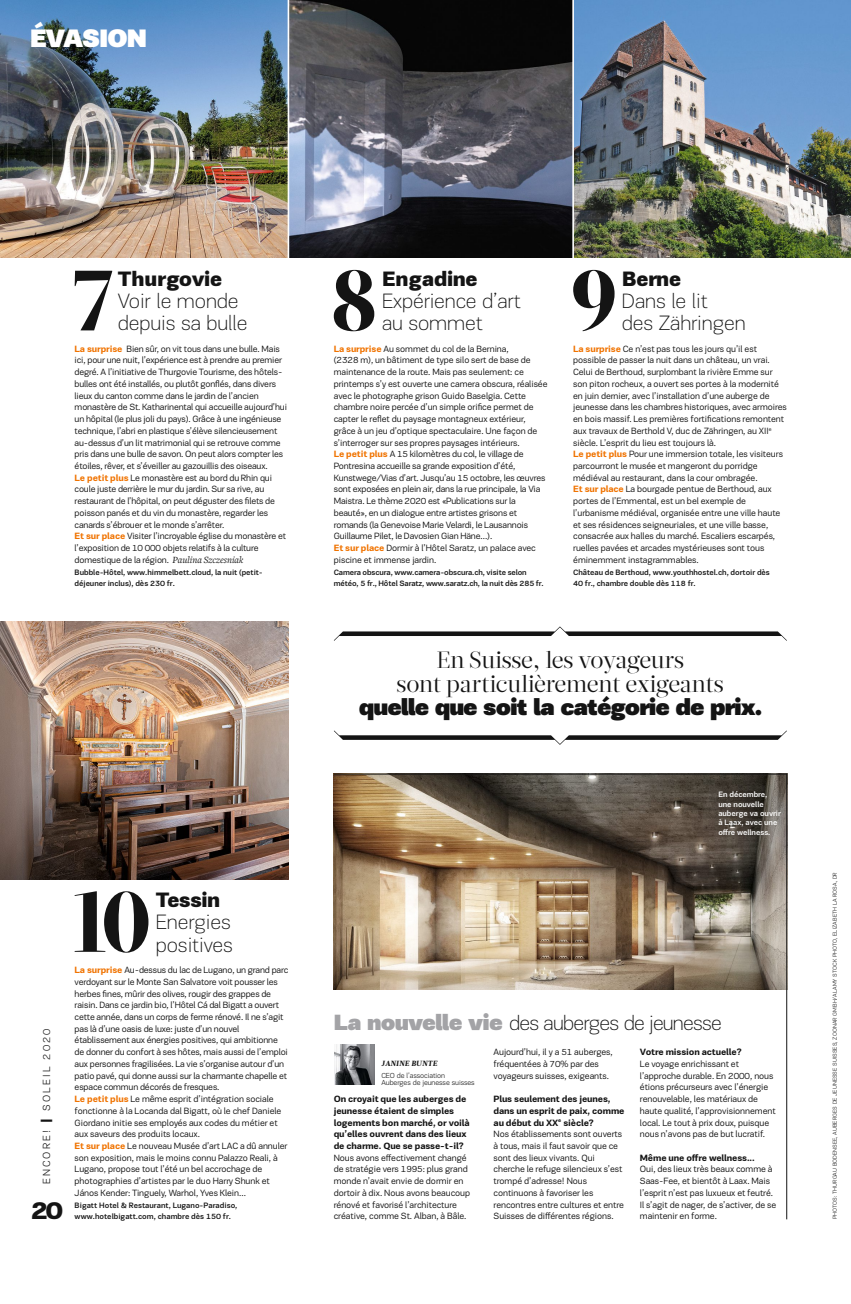
<style>
.page{position:relative;width:851px;height:1304px;background:#fff}
.page>*{position:absolute;margin:0;border:0;box-sizing:border-box;transform-origin:0 0}
.t1{font:900 85.3px "Glosa Display";color:#141414}
.t2{font:900 25.6px "PF Encore Sans Pro";letter-spacing:-.045em;color:#fff}
.t3{font:900 25.6px "PF Encore Sans Pro";color:#141414}
.t4{font:23.5px/23.5px "Glosa Display";letter-spacing:-.015em;color:#141414;text-align:center}
.t5{font:900 23.5px "PF Encore Sans Pro";letter-spacing:-.04em;color:#141414}
.t6{font:100 21.3px/22.4px "PF Encore Sans Pro";letter-spacing:-.005em;color:#141414}
.t7{font:100 21.3px "PF Encore Sans Pro";letter-spacing:-.035em;color:#141414}
.t8{font:900 21.3px "PF Encore Sans Pro";letter-spacing:-.035em;color:#141414}
.t9{font:300 10.7px "PF Encore Sans Pro";letter-spacing:.2em;color:#141414}
.t10{font:9.3px/11.7px "PF Encore Sans Pro";letter-spacing:-.005em;color:#141414}
.t11{font:700 9.3px/11.7px "PF Encore Sans Pro";letter-spacing:-.015em;color:#141414}
.t12{font:500 8px/11.7px "PF Encore Sans Pro";letter-spacing:-.005em;color:#141414}
.t13{font:500 8px/9.4px "PF Encore Sans Pro";letter-spacing:-.005em;color:#fff}
.t14{font:300 7.5px/7px "PF Encore Sans Pro";letter-spacing:-.01em;color:#141414}
.t15{font:italic 900 7.5px "Glosa";letter-spacing:.035em;color:#141414}
.t16{font:300 5.9px "PF Encore Sans Pro";letter-spacing:.015em;color:#141414}
.s1{font-weight:700;color:#f07300}
.s2{font-family:"Freight Text Pro";font-style:italic;font-size:9.9px}
.s3{font-weight:900;font-size:13.9px}
.s4{font-weight:900;font-size:22.4px;color:#a3a3a6}
.s5{font-weight:700}
</style>
<div class="page">
<img style="left:0;top:0;width:287px;height:258px">
<svg style="left:289px;top:0;width:283px;height:258px;background:#464851"></svg>
<img style="left:574px;top:0;width:276px;height:258px">
<svg style="left:334px;top:626px;width:452px;height:15px"></svg>
<svg style="left:334px;top:730px;width:452px;height:15px"></svg>
<img style="left:0;top:621px;width:288px;height:258px">
<img style="left:334px;top:775px;width:452px;height:215px">
<hr style="left:334px;top:774px;width:452px;height:1px;background:#141414">
<hr style="left:786px;top:774px;width:1px;height:445px;background:#141414">
<img style="left:334px;top:1044px;width:41px;height:41px">
<h2 class="t2" style="left:30px;top:21px;width:118px">ÉVASION</h2>
<h1 class="t1" style="left:72px;top:245px;width:43px">7</h1>
<h3 class="t8" style="left:118px;top:265px;width:106px">Thurgovie</h3>
<h3 class="t6" style="left:118px;top:290px;width:131px">Voir le monde depuis sa bulle</h3>
<p class="t10" style="left:75px;top:344px;width:214px"><span class="s1">La surprise</span> Bien sûr, on vit tous dans une bulle. Mais ici, pour une nuit, l’expérience est à prendre au premier degré. A l’initiative de Thurgovie Tourisme, des hôtels&shy;bulles ont été installés, ou plutôt gonflés, dans divers lieux du canton comme dans le jardin de l’ancien monastère de St. Katharinental qui accueille aujourd’hui un hôpital (le plus joli du pays). Grâce à une ingénieuse technique, l’abri en plastique s’élève silencieusement au-dessus d’un lit matrimonial qui se retrouve comme pris dans une bulle de savon. On peut alors compter les étoiles, rêver, et s’éveiller au gazouillis des oiseaux.<br><span class="s1">Le petit plus</span> Le monastère est au bord du Rhin qui coule juste derrière le mur du jardin. Sur sa rive, au restaurant de l’hôpital, on peut déguster des filets de poisson panés et du vin du monastère, regarder les canards s’ébrouer et le monde s’arrêter.<br><span class="s1">Et sur place</span> Visiter l’incroyable église du monastère et l’exposition de 10 000 objets relatifs à la culture domestique de la région. <span class="s2">Paulina Szczesniak</span></p>
<p class="t12" style="left:75px;top:566px;width:190px">Bubble-Hôtel, www.himmelbett.cloud, la nuit (petit&shy;déjeuner inclus), dès 230 fr.</p>
<p class="t9" style="left:40px;top:1184px;width:157px;rotate:-90deg">ENCORE! <span class="s3">|</span> SOLEIL 2020</p>
<h2 class="t3" style="left:30px;top:1194px;width:35px">20</h2>
<h1 class="t1" style="left:72px;top:866px;width:81px">10</h1>
<h3 class="t8" style="left:156px;top:886px;width:66px">Tessin</h3>
<h3 class="t6" style="left:156px;top:911px;width:79px">Energies positives</h3>
<p class="t10" style="left:75px;top:965px;width:215px"><span class="s1">La surprise</span> Au-dessus du lac de Lugano, un grand parc verdoyant sur le Monte San Salvatore voit pousser les herbes fines, mûrir des olives, rougir des grappes de raisin. Dans ce jardin bio, l’Hôtel Cá dal Bigatt a ouvert cette année, dans un corps de ferme rénové. Il ne s’agit pas là d’une oasis de luxe: juste d’un nouvel établissement aux énergies positives, qui ambitionne de donner du confort à ses hôtes, mais aussi de l’emploi aux personnes fragilisées. La vie s’organise autour d’un patio pavé, qui donne aussi sur la charmante chapelle et espace commun décorés de fresques.<br><span class="s1">Le petit plus</span> Le même esprit d’intégration sociale fonctionne à la Locanda dal Bigatt, où le chef Daniele Giordano initie ses employés aux codes du métier et aux saveurs des produits locaux.<br><span class="s1">Et sur place</span> Le nouveau Musée d’art LAC a dû annuler son exposition, mais le moins connu Palazzo Reali, à Lugano, propose tout l’été un bel accrochage de photographies d’artistes par le duo Harry Shunk et János Kender: Tinguely, Warhol, Yves Klein…</p>
<p class="t12" style="left:75px;top:1199px;width:164px">Bigatt Hotel &amp; Restaurant, Lugano-Paradiso, www.hotelbigatt.com, chambre dès 150 fr.</p>
<h1 class="t1" style="left:330px;top:245px;width:50px">8</h1>
<h3 class="t8" style="left:382px;top:265px;width:97px">Engadine</h3>
<h3 class="t6" style="left:382px;top:290px;width:140px">Expérience d’art au sommet</h3>
<p class="t10" style="left:334px;top:344px;width:215px"><span class="s1">La surprise</span> Au sommet du col de la Bernina,<br>(2328 m), un bâtiment de type silo sert de base de maintenance de la route. Mais pas seulement: ce printemps s’y est ouverte une camera obscura, réalisée avec le photographe grison Guido Baselgia. Cette chambre noire percée d’un simple orifice permet de capter le reflet du paysage montagneux extérieur, grâce à un jeu d’optique spectaculaire. Une façon de s’interroger sur ses propres paysages intérieurs.<br><span class="s1">Le petit plus</span> A 15 kilomètres du col, le village de Pontresina accueille sa grande exposition d’été, Kunstwege/Vias d’art. Jusqu’au 15 octobre, les œuvres sont exposées en plein air, dans la rue principale, la Via Maistra. Le thème 2020 est «Publications sur la beauté», en un dialogue entre artistes grisons et romands (la Genevoise Marie Velardi, le Lausannois Guillaume Pilet, le Davosien Gian Häne…).<br><span class="s1">Et sur place</span> Dormir à l’Hôtel Saratz, un palace avec piscine et immense jardin.</p>
<p class="t12" style="left:334px;top:566px;width:211px">Camera obscura, www.camera-obscura.ch, visite selon météo, 5 fr., Hôtel Saratz, www.saratz.ch, la nuit dès 285 fr.</p>
<h1 class="t1" style="left:569px;top:245px;width:50px">9</h1>
<h3 class="t8" style="left:621px;top:265px;width:61px">Berne</h3>
<h3 class="t6" style="left:621px;top:290px;width:125px">Dans le lit<br>des Zähringen</h3>
<p class="t10" style="left:573px;top:344px;width:215px"><span class="s1">La surprise</span> Ce n’est pas tous les jours qu’il est possible de passer la nuit dans un château, un vrai.<br>Celui de Berthoud, surplombant la rivière Emme sur son piton rocheux, a ouvert ses portes à la modernité en juin dernier, avec l’installation d’une auberge de jeunesse dans les chambres historiques, avec armoires en bois massif. Les premières fortifications remontent aux travaux de Berthold V, duc de Zähringen, au XII<sup>e </sup>siècle. L’esprit du lieu est toujours là.<br><span class="s1">Le petit plus</span> Pour une immersion totale, les visiteurs parcourront le musée et mangeront du porridge médiéval au restaurant, dans la cour ombragée.<br><span class="s1">Et sur place</span> La bourgade pentue de Berthoud, aux portes de l’Emmental, est un bel exemple de l’urbanisme médiéval, organisée entre une ville haute et ses résidences seigneuriales, et une ville basse, consacrée aux halles du marché. Escaliers escarpés, ruelles pavées et arcades mystérieuses sont tous éminemment instagrammables.</p>
<p class="t12" style="left:573px;top:566px;width:198px">Château de Berthoud, www.youthhostel.ch, dortoir dès<br>40 fr., chambre double dès 118 fr.</p>
<h3 class="t4" style="left:396px;top:649px;width:329px">En Suisse, les voyageurs<br>sont particulièrement exigeants</h3>
<h3 class="t5" style="left:358px;top:691px;width:405px">quelle que soit la catégorie de prix.</h3>
<p class="t13" style="left:718px;top:790px;width:64px">En décembre, une nouvelle auberge va ouvrir à Laax, avec une offre wellness.</p>
<h3 class="t7" style="left:334px;top:1011px;width:389px"><span class="s4">La nouvelle vie</span> des auberges de jeunesse</h3>
<p class="t15" style="left:381px;top:1058px;width:57px">JANINE BUNTE</p>
<p class="t14" style="left:381px;top:1072px;width:95px">CEO de l’association<br>Auberges de jeunesse suisses</p>
<p class="t11" style="left:334px;top:1093px;width:137px">On croyait que les auberges de jeunesse étaient de simples logements bon marché, or voilà qu’elles ouvrent dans des lieux de charme. Que se passe-t-il?</p>
<p class="t10" style="left:334px;top:1153px;width:138px">Nous avons effectivement changé de stratégie vers 1995: plus grand monde n’avait envie de dormir en dortoir à dix. Nous avons beaucoup rénové et favorisé l’architecture créative, comme St. Alban, à Bâle.</p>
<p class="t10" style="left:493px;top:1047px;width:121px">Aujourd’hui, il y a 51 auberges, fréquentées à 70% par des voyageurs suisses, exigeants.</p>
<p class="t10" style="left:493px;top:1094px;width:132px"><span class="s5">Plus seulement des jeunes, dans un esprit de paix, comme au début du XX</span><sup>e</sup> <span class="s5">siècle?<br></span>Nos établissements sont ouverts à tous, mais il faut savoir que ce sont des lieux vivants. Qui cherche le refuge silencieux s’est trompé d’adresse! Nous continuons à favoriser les rencontres entre cultures et entre<br>Suisses de différentes régions.</p>
<p class="t11" style="left:639px;top:1046px;width:103px">Votre mission actuelle?</p>
<p class="t10" style="left:639px;top:1059px;width:137px">Le voyage enrichissant et l’approche durable. En 2000, nous étions précurseurs avec l’énergie renouvelable, les matériaux de haute qualité, l’approvisionnement local. Le tout à prix doux, puisque nous n’avons pas de but lucratif.</p>
<p class="t11" style="left:639px;top:1152px;width:116px">Même une offre wellness...</p>
<p class="t10" style="left:639px;top:1165px;width:138px">Oui, des lieux très beaux comme à<br>Saas-Fee, et bientôt à Laax. Mais l’esprit n’est pas luxueux et feutré.<br>Il s’agit de nager, de s’activer, de se maintenir en forme.</p>
<p class="t16" style="left:831px;top:1219px;width:349px;rotate:-90deg">PHOTOS: THURGAU BODENSEE, AUBERGES DE JEUNESSE SUISSES, ZOONAR GMBH/ALAMY STOCK PHOTO, ELIZABETH LA ROSA, DR</p>
</div>
